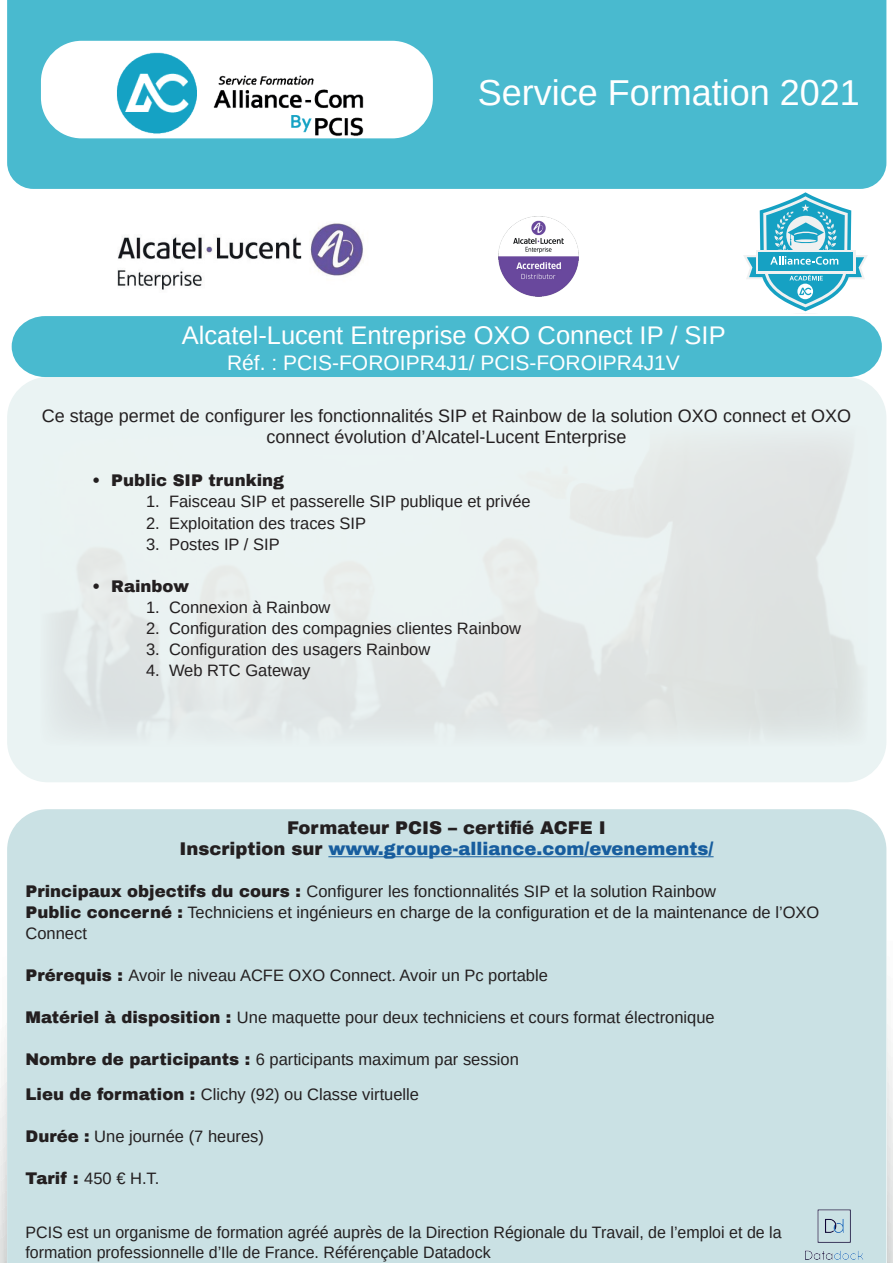
<style>
.page{position:relative;width:893px;height:1263px;background:#fff}
.page>*{position:absolute;margin:0;border:0;box-sizing:border-box;transform-origin:0 0}
.t1{font:36px "Arimo";color:#fff}
.t2{font:25.5px "Arimo";color:#fff}
.t3{font:21px "Arimo";color:#fff}
.t4{font:18px/21px "Arimo";color:#231f20;text-align:center}
.t5{font:900 18px/21px "Archivo";color:#231f20;text-align:center}
.t6{font:16.5px/21px "Arimo";color:#231f20}
.t7{font:900 16.5px "Archivo";color:#231f20}
.s1{color:#175d9e}
.s2{font-family:"Archivo";font-weight:900}
</style>
<div class="page">
<div style="left:7px;top:0;width:879px;height:189px;background:#49bacf"></div>
<div style="left:41px;top:41px;width:392px;height:97px;background:#fff;border-radius:41px"></div>
<div style="left:7px;top:377px;width:879px;height:405px;background:linear-gradient(to right,#eaf2f1,#e4eae9);border-radius:41px"></div>
<div style="left:7px;top:809px;width:879px;height:454px;background:#cae1e4"></div>
<div style="left:12px;top:316px;width:870px;height:61px;background:#49bacf"></div>
<img style="left:111px;top:52px;width:260px;height:95px">
<svg style="left:744px;top:192px;width:123px;height:119px"></svg>
<img style="left:498px;top:216px;width:81px;height:81px">
<img style="left:117px;top:223px;width:247px;height:67px">
<hr style="left:328px;top:856px;width:386px;height:1px;background:#175d9e">
<img style="left:803px;top:1206px;width:65px;height:57px">
<h1 class="t1" style="left:478px;top:70px;width:384px">Service Formation 2021</h1>
<h2 class="t2" style="left:182px;top:319px;width:545px">Alcatel-Lucent Entreprise OXO Connect IP / SIP</h2>
<p class="t3" style="left:227px;top:349px;width:454px">Réf. : PCIS-FOROIPR4J1/ PCIS-FOROIPR4J1V</p>
<p class="t4" style="left:42px;top:406px;width:811px">Ce stage permet de configurer les fonctionnalités SIP et Rainbow de la solution OXO connect et OXO connect évolution d’Alcatel-Lucent Enterprise</p>
<p class="t7" style="left:92px;top:471px;width:194px">• Public SIP trunking</p>
<p class="t6" style="left:146px;top:491px;width:386px">1. Faisceau SIP et passerelle SIP publique et privée</p>
<p class="t6" style="left:146px;top:512px;width:222px">2. Exploitation des traces SIP</p>
<p class="t6" style="left:146px;top:533px;width:135px">3. Postes IP / SIP</p>
<p class="t7" style="left:92px;top:576px;width:98px">• Rainbow</p>
<p class="t6" style="left:146px;top:596px;width:186px">1. Connexion à Rainbow</p>
<p class="t6" style="left:146px;top:617px;width:377px">2. Configuration des compagnies clientes Rainbow</p>
<p class="t6" style="left:146px;top:638px;width:286px">3. Configuration des usagers Rainbow</p>
<p class="t6" style="left:146px;top:659px;width:166px">4. Web RTC Gateway</p>
<p class="t5" style="left:179px;top:818px;width:536px">Formateur PCIS – certifié ACFE I<br>Inscription sur <span class="s1">www.groupe-alliance.com/evenements/</span></p>
<p class="t6" style="left:26px;top:881px;width:795px"><span class="s2">Principaux objectifs du cours :</span> Configurer les fonctionnalités SIP et la solution Rainbow<br><span class="s2">Public concerné :</span> Techniciens et ingénieurs en charge de la configuration et de la maintenance de l’OXO<br>Connect</p>
<p class="t6" style="left:26px;top:965px;width:524px"><span class="s2">Prérequis :</span> Avoir le niveau ACFE OXO Connect. Avoir un Pc portable</p>
<p class="t6" style="left:26px;top:1007px;width:691px"><span class="s2">Matériel à disposition :</span> Une maquette pour deux techniciens et cours format électronique</p>
<p class="t6" style="left:26px;top:1042px;width:495px;line-height:34.5px"><span class="s2">Nombre de participants :</span> 6 participants maximum par session<br><span class="s2">Lieu de formation :</span> Clichy (92) ou Classe virtuelle</p>
<p class="t6" style="left:26px;top:1126px;width:240px"><span class="s2">Durée :</span> Une journée (7 heures)</p>
<p class="t6" style="left:26px;top:1168px;width:135px"><span class="s2">Tarif :</span> 450 € H.T.</p>
<p class="t6" style="left:26px;top:1223px;width:758px;line-height:19.8px">PCIS est un organisme de formation agréé auprès de la Direction Régionale du Travail, de l’emploi et de la formation professionnelle d’Ile de France. Référençable Datadock</p>
</div>
